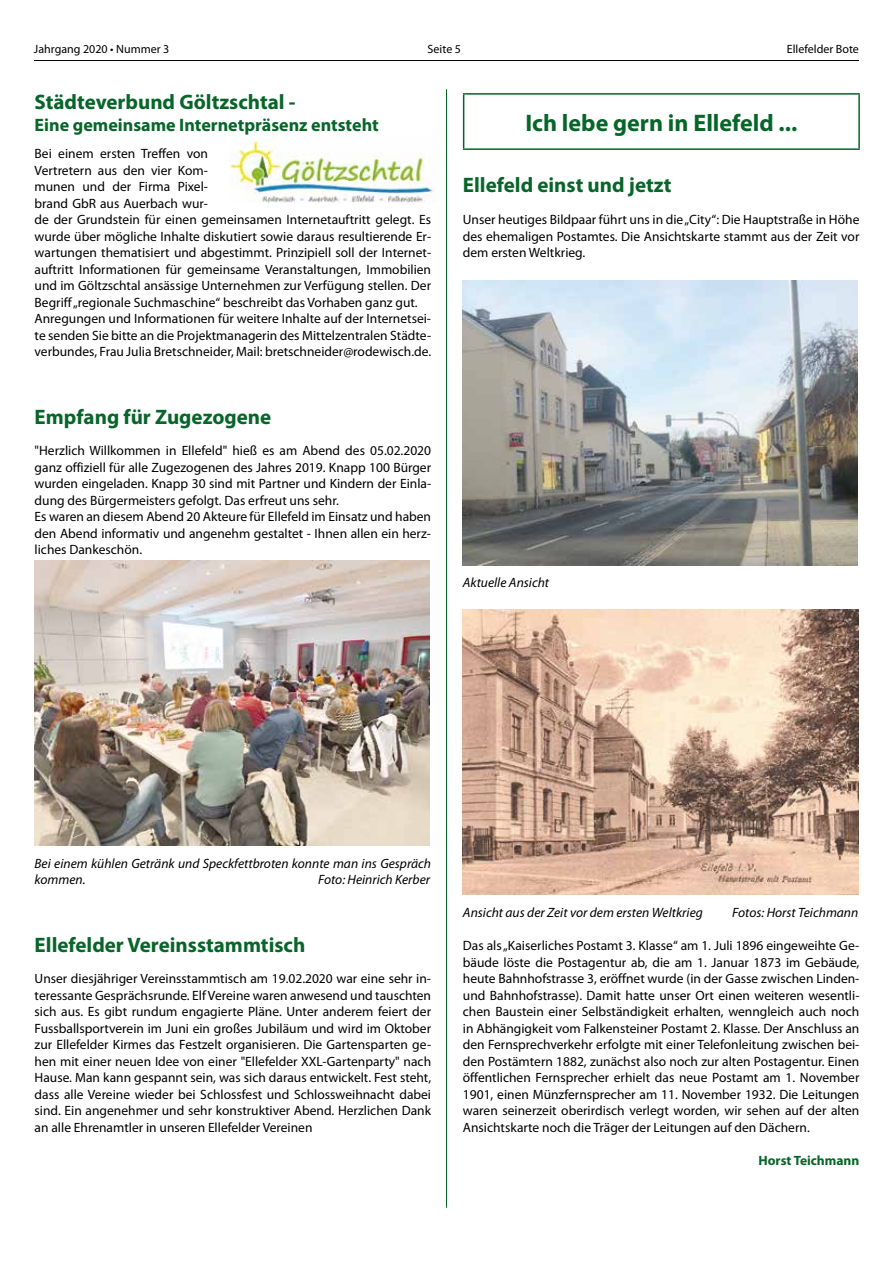
<style>
.page{position:relative;width:893px;height:1263px;background:#fff}
.page>*{position:absolute;margin:0;border:0;box-sizing:border-box;transform-origin:0 0}
.t1{font:700 24px "Myriad Pro";color:#066528}
.t2{font:700 21px "Myriad Pro";color:#066528}
.t3{font:700 18px "Myriad Pro";color:#066528}
.t4{font:13.5px/16.5px "Myriad Pro";color:#000;text-align:justify}
.t5{font:italic 13.5px/16.5px "Myriad Pro";color:#000}
.t6{font:700 13.5px "Myriad Pro";color:#066528}
.t7{font:12px "Myriad Pro";color:#000}
</style>
<div class="page">
<hr style="left:34px;top:60px;width:825px;height:1px;background:#000">
<hr style="left:446px;top:89px;width:1px;height:1119px;background:#066528">
<img style="left:35px;top:561px;width:395px;height:285px">
<hr style="left:463px;top:93px;width:397px;height:2px;background:#066528">
<hr style="left:463px;top:95px;width:1px;height:53px;background:#066528">
<hr style="left:858px;top:95px;width:2px;height:53px;background:#066528">
<hr style="left:463px;top:148px;width:397px;height:2px;background:#066528">
<img style="left:463px;top:280px;width:395px;height:285px">
<img style="left:463px;top:609px;width:395px;height:285px">
<img style="left:229px;top:137px;width:206px;height:65px">
<p class="t7" style="left:34px;top:42px;width:137px">Jahrgang 2020 • Nummer 3</p>
<p class="t7" style="left:428px;top:42px;width:35px">Seite 5</p>
<p class="t7" style="left:787px;top:42px;width:74px">Ellefelder Bote</p>
<h2 class="t2" style="left:35px;top:89px;width:263px">Städteverbund Göltzschtal -</h2>
<h3 class="t3" style="left:35px;top:113px;width:346px">Eine gemeinsame Internetpräsenz entsteht</h3>
<p class="t4" style="left:35px;top:145px;width:398px;text-align:left">Bei einem ersten Treffen von<br>Vertretern aus den vier Kom-<br>munen und der Firma Pixel-<br>brand GbR aus Auerbach wur-<br>de der Grundstein für einen gemeinsamen Internetauftritt gelegt. Es wurde über mögliche Inhalte diskutiert sowie daraus resultierende Er&shy;wartungen thematisiert und abgestimmt. Prinzipiell soll der Internet&shy;auftritt Informationen für gemeinsame Veranstaltungen, Immobilien und im Göltzschtal ansässige Unternehmen zur Verfügung stellen. Der Begriff „regionale Suchmaschine“ beschreibt das Vorhaben ganz gut.<br>Anregungen und Informationen für weitere Inhalte auf der Internetsei&shy;te senden Sie bitte an die Projektmanagerin des Mittelzentralen Städte&shy;verbundes, Frau Julia Bretschneider, Mail: bretschneider@rodewisch.de.</p>
<h1 class="t1" style="left:525px;top:107px;width:273px">Ich lebe gern in Ellefeld ...</h1>
<h2 class="t2" style="left:463px;top:172px;width:210px">Ellefeld einst und jetzt</h2>
<p class="t4" style="left:463px;top:211px;width:398px">Unser heutiges Bildpaar führt uns in die „City“: Die Hauptstraße in Höhe des ehemaligen Postamtes. Die Ansichtskarte stammt aus der Zeit vor dem ersten Weltkrieg.</p>
<h2 class="t2" style="left:35px;top:403px;width:238px">Empfang für Zugezogene</h2>
<p class="t4" style="left:35px;top:442px;width:398px;text-align:left">"Herzlich Willkommen in Ellefeld" hieß es am Abend des 05.02.2020 ganz offiziell für alle Zugezogenen des Jahres 2019. Knapp 100 Bürger wurden eingeladen. Knapp 30 sind mit Partner und Kindern der Einla&shy;dung des Bürgermeisters gefolgt. Das erfreut uns sehr.<br>Es waren an diesem Abend 20 Akteure für Ellefeld im Einsatz und haben den Abend informativ und angenehm gestaltet - Ihnen allen ein herz&shy;liches Dankeschön.</p>
<p class="t5" style="left:463px;top:574px;width:88px">Aktuelle Ansicht</p>
<p class="t5" style="left:35px;top:855px;width:398px">Bei einem kühlen Getränk und Speckfettbroten konnte man ins Gespräch kommen.</p>
<p class="t5" style="left:318px;top:871px;width:113px">Foto: Heinrich Kerber</p>
<h2 class="t2" style="left:35px;top:931px;width:272px">Ellefelder Vereinsstammtisch</h2>
<p class="t4" style="left:35px;top:970px;width:398px">Unser diesjähriger Vereinsstammtisch am 19.02.2020 war eine sehr in&shy;teressante Gesprächsrunde. Elf Vereine waren anwesend und tauschten sich aus. Es gibt rundum engagierte Pläne. Unter anderem feiert der Fussballsportverein im Juni ein großes Jubiläum und wird im Oktober zur Ellefelder Kirmes das Festzelt organisieren. Die Gartensparten ge&shy;hen mit einer neuen Idee von einer "Ellefelder XXL-Gartenparty" nach Hause. Man kann gespannt sein, was sich daraus entwickelt. Fest steht, dass alle Vereine wieder bei Schlossfest und Schlossweihnacht dabei sind. Ein angenehmer und sehr konstruktiver Abend. Herzlichen Dank an alle Ehrenamtler in unseren Ellefelder Vereinen</p>
<p class="t5" style="left:463px;top:904px;width:241px">Ansicht aus der Zeit vor dem ersten Weltkrieg</p>
<p class="t5" style="left:732px;top:904px;width:128px">Fotos: Horst Teichmann</p>
<p class="t4" style="left:463px;top:937px;width:398px">Das als „Kaiserliches Postamt 3. Klasse“ am 1. Juli 1896 eingeweihte Ge&shy;bäude löste die Postagentur ab, die am 1. Januar 1873 im Gebäude, heute Bahnhofstrasse 3, eröffnet wurde (in der Gasse zwischen Linden&shy;und Bahnhofstrasse). Damit hatte unser Ort einen weiteren wesentli&shy;chen Baustein einer Selbständigkeit erhalten, wenngleich auch noch in Abhängigkeit vom Falkensteiner Postamt 2. Klasse. Der Anschluss an den Fernsprechverkehr erfolgte mit einer Telefonleitung zwischen bei&shy;den Postämtern 1882, zunächst also noch zur alten Postagentur. Einen öffentlichen Fernsprecher erhielt das neue Postamt am 1. November 1901, einen Münzfernsprecher am 11. November 1932. Die Leitungen waren seinerzeit oberirdisch verlegt worden, wir sehen auf der alten Ansichtskarte noch die Träger der Leitungen auf den Dächern.</p>
<p class="t6" style="left:758px;top:1151px;width:102px">Horst Teichmann</p>
</div>
